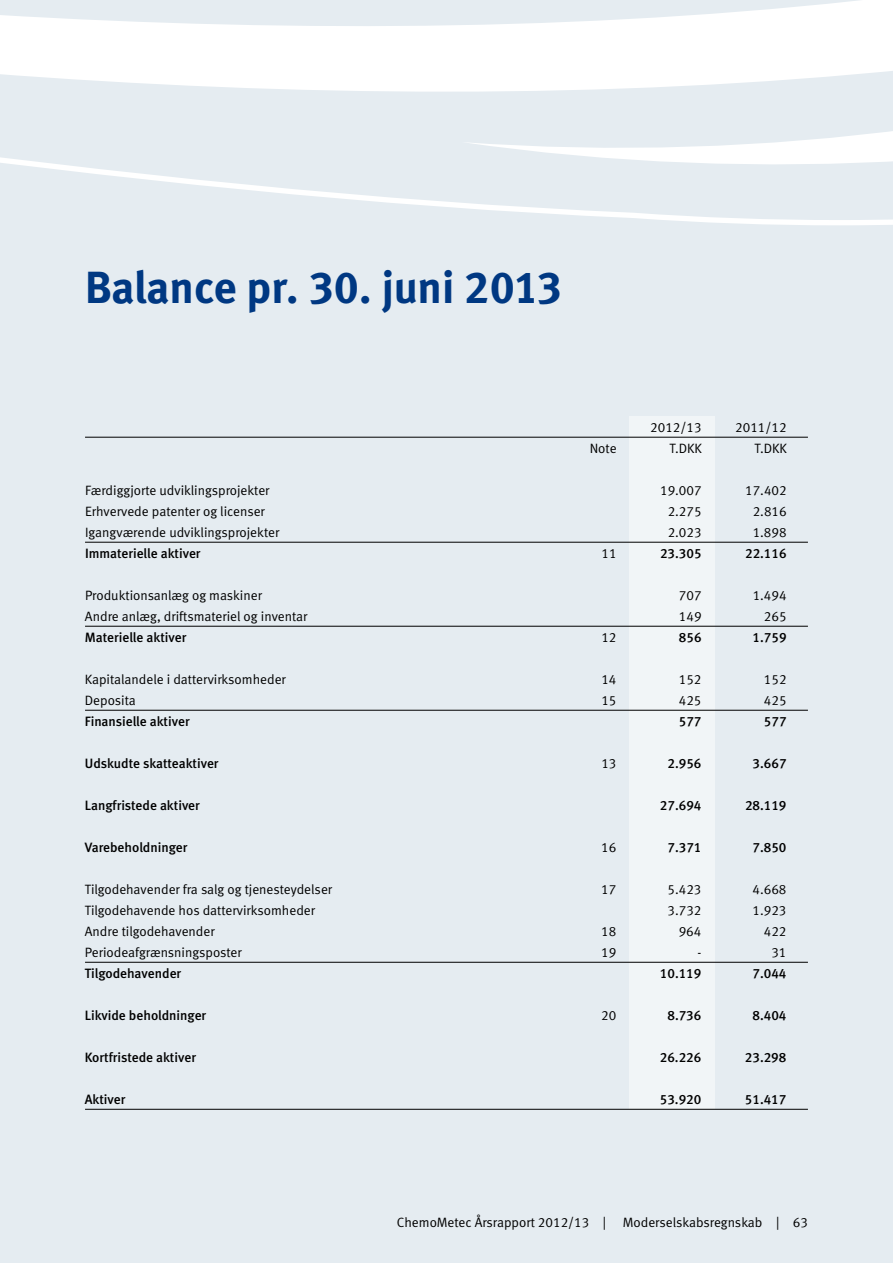
<style>
.page{position:relative;width:893px;height:1263px;background:#e5ecf1}
.page>*{position:absolute;margin:0;border:0;box-sizing:border-box;transform-origin:0 0}
.t1{font:45px "Meta Bold LF";letter-spacing:-.005em;color:#003882}
.t2{font:13.5px "Meta Normal LF";color:#000}
.t3{font:13.5px "Meta Medium LF";color:#000}
</style>
<div class="page">
<svg style="left:0;top:0;width:893px;height:25px"></svg>
<svg style="left:0;top:25px;width:893px;height:200px"></svg>
<div style="left:629px;top:416px;width:85px;height:693px;background:#f1f5f7"></div>
<hr style="left:85px;top:437px;width:723px;height:1px;background:#000">
<hr style="left:85px;top:542px;width:723px;height:1px;background:#000">
<hr style="left:85px;top:626px;width:723px;height:1px;background:#000">
<hr style="left:85px;top:710px;width:723px;height:1px;background:#000">
<hr style="left:85px;top:962px;width:723px;height:1px;background:#000">
<hr style="left:85px;top:1109px;width:723px;height:1px;background:#000">
<h1 class="t1" style="left:85px;top:261px;width:478px">Balance pr. 30. juni 2013</h1>
<p class="t2" style="left:650px;top:419px;width:53px">2012/13</p>
<p class="t2" style="left:735px;top:419px;width:53px">2011/12</p>
<p class="t2" style="left:590px;top:440px;width:28px">Note</p>
<p class="t2" style="left:669px;top:440px;width:34px">T.DKK</p>
<p class="t2" style="left:754px;top:440px;width:34px">T.DKK</p>
<p class="t2" style="left:85px;top:482px;width:186px">Færdiggjorte udviklingsprojekter</p>
<p class="t2" style="left:660px;top:482px;width:43px">19.007</p>
<p class="t2" style="left:745px;top:482px;width:43px">17.402</p>
<p class="t2" style="left:85px;top:503px;width:181px">Erhvervede patenter og licenser</p>
<p class="t2" style="left:668px;top:503px;width:35px">2.275</p>
<p class="t2" style="left:753px;top:503px;width:35px">2.816</p>
<p class="t2" style="left:85px;top:524px;width:196px">Igangværende udviklingsprojekter</p>
<p class="t2" style="left:668px;top:524px;width:35px">2.023</p>
<p class="t2" style="left:753px;top:524px;width:35px">1.898</p>
<p class="t3" style="left:85px;top:545px;width:117px">Immaterielle aktiver</p>
<p class="t2" style="left:601px;top:545px;width:17px">11</p>
<p class="t3" style="left:660px;top:545px;width:43px">23.305</p>
<p class="t3" style="left:745px;top:545px;width:43px">22.116</p>
<p class="t2" style="left:85px;top:587px;width:178px">Produktionsanlæg og maskiner</p>
<p class="t2" style="left:679px;top:587px;width:24px">707</p>
<p class="t2" style="left:753px;top:587px;width:35px">1.494</p>
<p class="t2" style="left:85px;top:608px;width:224px">Andre anlæg, driftsmateriel og inventar</p>
<p class="t2" style="left:679px;top:608px;width:24px">149</p>
<p class="t2" style="left:764px;top:608px;width:24px">265</p>
<p class="t3" style="left:85px;top:629px;width:103px">Materielle aktiver</p>
<p class="t2" style="left:601px;top:629px;width:17px">12</p>
<p class="t3" style="left:679px;top:629px;width:24px">856</p>
<p class="t3" style="left:753px;top:629px;width:35px">1.759</p>
<p class="t2" style="left:85px;top:671px;width:202px">Kapitalandele i dattervirksomheder</p>
<p class="t2" style="left:601px;top:671px;width:17px">14</p>
<p class="t2" style="left:679px;top:671px;width:24px">152</p>
<p class="t2" style="left:764px;top:671px;width:24px">152</p>
<p class="t2" style="left:85px;top:692px;width:52px">Deposita</p>
<p class="t2" style="left:601px;top:692px;width:17px">15</p>
<p class="t2" style="left:679px;top:692px;width:24px">425</p>
<p class="t2" style="left:764px;top:692px;width:24px">425</p>
<p class="t3" style="left:85px;top:713px;width:106px">Finansielle aktiver</p>
<p class="t3" style="left:679px;top:713px;width:24px">577</p>
<p class="t3" style="left:764px;top:713px;width:24px">577</p>
<p class="t3" style="left:85px;top:755px;width:135px">Udskudte skatteaktiver</p>
<p class="t2" style="left:601px;top:755px;width:17px">13</p>
<p class="t3" style="left:667px;top:755px;width:35px">2.956</p>
<p class="t3" style="left:753px;top:755px;width:35px">3.667</p>
<p class="t3" style="left:85px;top:797px;width:116px">Langfristede aktiver</p>
<p class="t3" style="left:660px;top:797px;width:43px">27.694</p>
<p class="t3" style="left:745px;top:797px;width:43px">28.119</p>
<p class="t3" style="left:85px;top:839px;width:104px">Varebeholdninger</p>
<p class="t2" style="left:601px;top:839px;width:17px">16</p>
<p class="t3" style="left:667px;top:839px;width:35px">7.371</p>
<p class="t3" style="left:752px;top:839px;width:35px">7.850</p>
<p class="t2" style="left:85px;top:881px;width:249px">Tilgodehavender fra salg og tjenesteydelser</p>
<p class="t2" style="left:601px;top:881px;width:17px">17</p>
<p class="t2" style="left:667px;top:881px;width:35px">5.423</p>
<p class="t2" style="left:753px;top:881px;width:35px">4.668</p>
<p class="t2" style="left:85px;top:902px;width:232px">Tilgodehavende hos dattervirksomheder</p>
<p class="t2" style="left:667px;top:902px;width:35px">3.732</p>
<p class="t2" style="left:752px;top:902px;width:35px">1.923</p>
<p class="t2" style="left:85px;top:923px;width:131px">Andre tilgodehavender</p>
<p class="t2" style="left:601px;top:923px;width:17px">18</p>
<p class="t2" style="left:679px;top:923px;width:24px">964</p>
<p class="t2" style="left:764px;top:923px;width:24px">422</p>
<p class="t2" style="left:85px;top:944px;width:158px">Periodeafgrænsningsposter</p>
<p class="t2" style="left:601px;top:944px;width:17px">19</p>
<p class="t2" style="left:697px;top:944px;width:5px">-</p>
<p class="t2" style="left:771px;top:944px;width:17px">31</p>
<p class="t3" style="left:85px;top:965px;width:98px">Tilgodehavender</p>
<p class="t3" style="left:660px;top:965px;width:43px">10.119</p>
<p class="t3" style="left:752px;top:965px;width:35px">7.044</p>
<p class="t3" style="left:85px;top:1007px;width:123px">Likvide beholdninger</p>
<p class="t2" style="left:601px;top:1007px;width:17px">20</p>
<p class="t3" style="left:667px;top:1007px;width:35px">8.736</p>
<p class="t3" style="left:752px;top:1007px;width:35px">8.404</p>
<p class="t3" style="left:85px;top:1049px;width:113px">Kortfristede aktiver</p>
<p class="t3" style="left:660px;top:1049px;width:43px">26.226</p>
<p class="t3" style="left:745px;top:1049px;width:43px">23.298</p>
<p class="t3" style="left:85px;top:1091px;width:42px">Aktiver</p>
<p class="t3" style="left:660px;top:1091px;width:43px">53.920</p>
<p class="t3" style="left:745px;top:1091px;width:43px">51.417</p>
<p class="t2" style="left:397px;top:1215px;width:413px">ChemoMetec Årsrapport 2012/13 | Moderselskabsregnskab | 63</p>
</div>
